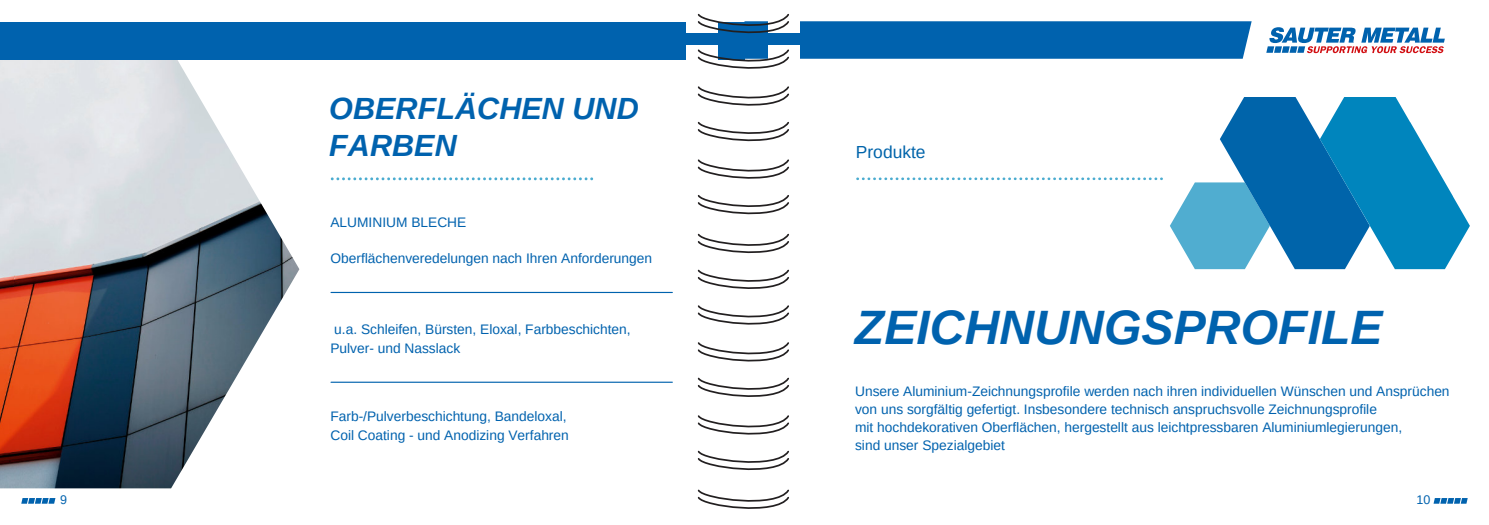
<style>
.page{position:relative;width:1489px;height:525px;background:#fff}
.page>*{position:absolute;margin:0;border:0;box-sizing:border-box;transform-origin:0 0}
.t1{font:italic 700 48.25px "Arimo";color:#0062ae}
.t2{font:italic 700 30.62px/36.6px "Arimo";color:#0062ae}
.t3{font:17.38px "Arimo";color:#0064aa}
.t4{font:13.75px/17.8px "Arimo";color:#0062ae}
.t5{font:12.5px "Arimo";color:#0062ae}
</style>
<div class="page">
<img style="left:0;top:59px;width:299px;height:429px">
<div style="left:0;top:22px;width:744px;height:37px;background:#0062ae"></div>
<svg style="left:1266px;top:27px;width:178px;height:26px"></svg>
<svg style="left:1433px;top:498px;width:34px;height:5px"></svg>
<svg style="left:21px;top:498px;width:34px;height:5px"></svg>
<div style="left:686px;top:10px;width:32px;height:23px;background:#fff"></div>
<div style="left:686px;top:45px;width:32px;height:23px;background:#fff"></div>
<svg style="left:697px;top:269px;width:92px;height:20px"></svg>
<svg style="left:697px;top:13px;width:554px;height:56px"></svg>
<svg style="left:697px;top:305px;width:92px;height:20px"></svg>
<svg style="left:697px;top:86px;width:92px;height:20px"></svg>
<svg style="left:697px;top:342px;width:92px;height:20px"></svg>
<svg style="left:697px;top:121px;width:92px;height:21px"></svg>
<svg style="left:697px;top:377px;width:92px;height:20px"></svg>
<svg style="left:697px;top:159px;width:92px;height:20px"></svg>
<svg style="left:697px;top:415px;width:92px;height:20px"></svg>
<svg style="left:697px;top:195px;width:92px;height:20px"></svg>
<svg style="left:697px;top:450px;width:92px;height:21px"></svg>
<svg style="left:697px;top:489px;width:92px;height:20px"></svg>
<svg style="left:697px;top:233px;width:92px;height:21px"></svg>
<hr style="left:331px;top:292px;width:341px;height:1px;background:#0062ae">
<hr style="left:331px;top:381px;width:341px;height:1px;background:#0062ae">
<svg style="left:331px;top:177px;width:262px;height:3px"></svg>
<svg style="left:856px;top:177px;width:306px;height:3px"></svg>
<svg style="left:1170px;top:97px;width:299px;height:172px"></svg>
<h2 class="t2" style="left:329px;top:93px;width:311px">OBERFLÄCHEN UND<br>FARBEN</h2>
<p class="t4" style="left:330px;top:214px;width:137px">ALUMINIUM BLECHE</p>
<p class="t4" style="left:330px;top:250px;width:323px">Oberflächenveredelungen nach Ihren Anforderungen</p>
<p class="t4" style="left:330px;top:320px;width:302px;line-height:19px">u.a. Schleifen, Bürsten, Eloxal, Farbbeschichten,<br>Pulver- und Nasslack</p>
<p class="t4" style="left:330px;top:408px;width:240px;line-height:19px">Farb-/Pulverbeschichtung, Bandeloxal,<br>Coil Coating - und Anodizing Verfahren</p>
<p class="t3" style="left:855px;top:145px;width:71px">Produkte</p>
<h1 class="t1" style="left:854px;top:309px;width:529px">ZEICHNUNGSPROFILE</h1>
<p class="t4" style="left:855px;top:384px;width:596px">Unsere Aluminium-Zeichnungsprofile werden nach ihren individuellen Wünschen und Ansprüchen von uns sorgfältig gefertigt. Insbesondere technisch anspruchsvolle Zeichnungsprofile<br>mit hochdekorativen Oberflächen, hergestellt aus leichtpressbaren Aluminiumlegierungen,<br>sind unser Spezialgebiet</p>
<p class="t5" style="left:60px;top:494px;width:8px">9</p>
<p class="t5" style="left:1416px;top:494px;width:15px">10</p>
</div>
